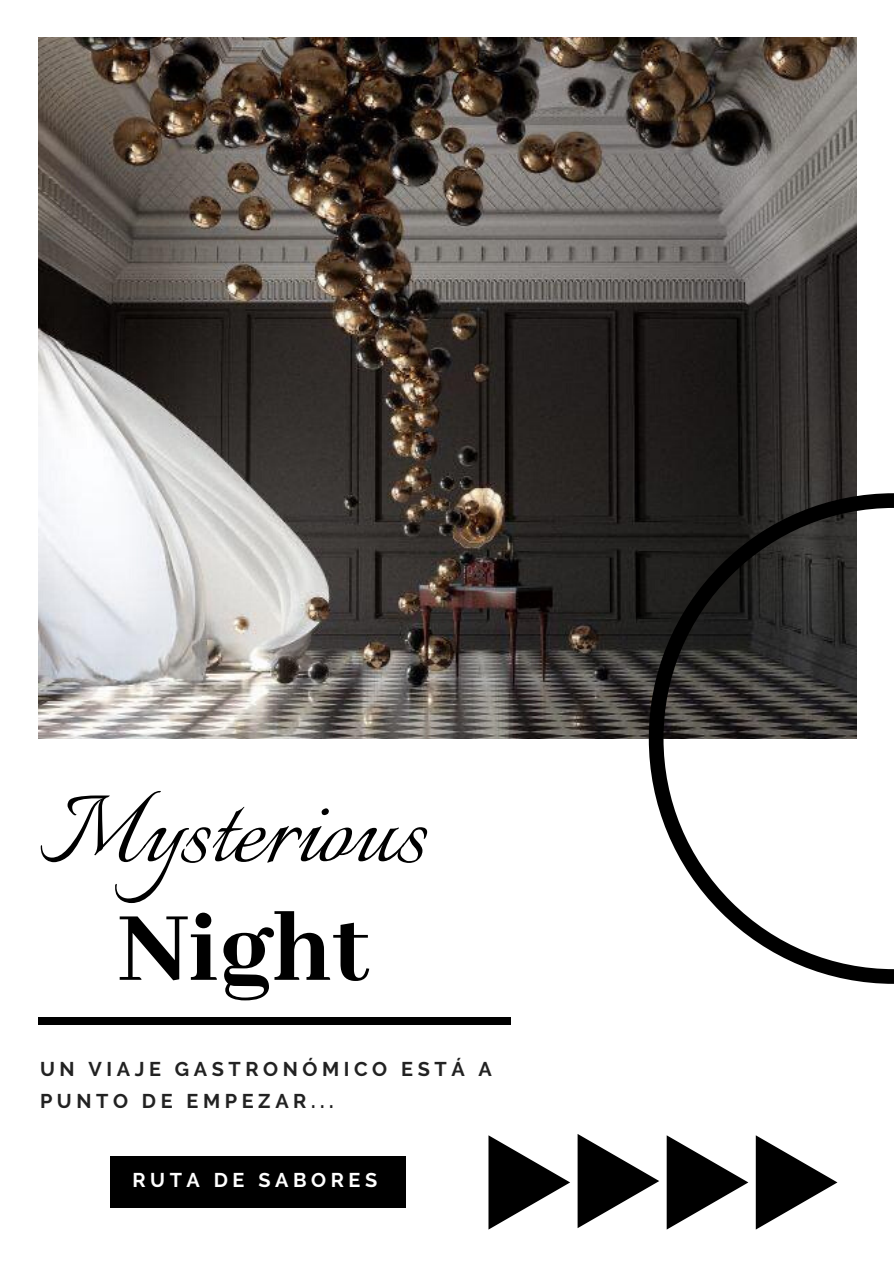
<style>
.page{position:relative;width:894px;height:1264px;background:#fff}
.page>*{position:absolute;margin:0;border:0;box-sizing:border-box;transform-origin:0 0}
.t1{font:120.15px "Italianno";color:#000}
.t2{font:800 108.15px "Abhaya Libre";color:#000}
.t3{font:700 19.8px/31.5px "Raleway";letter-spacing:.23em;color:#222}
.t4{font:700 19.8px "Raleway";letter-spacing:.23em;color:#fff}
</style>
<div class="page">
<img style="left:38px;top:38px;width:818px;height:700px">
<div style="left:110px;top:1156px;width:295px;height:52px;background:#000"></div>
<svg style="left:488px;top:1135px;width:82px;height:94px"></svg>
<svg style="left:577px;top:1134px;width:82px;height:94px"></svg>
<svg style="left:666px;top:1135px;width:82px;height:94px"></svg>
<svg style="left:755px;top:1135px;width:82px;height:94px"></svg>
<div style="left:38px;top:1017px;width:472px;height:8px;background:#000"></div>
<svg style="left:648px;top:493px;width:245px;height:490px"></svg>
<h1 class="t1" style="left:40px;top:764px;width:387px">Mysterious</h1>
<h2 class="t2" style="left:118px;top:889px;width:253px">Night</h2>
<p class="t3" style="left:40px;top:1053px;width:453px">UN VIAJE GASTRONÓMICO ESTÁ A<br>PUNTO DE EMPEZAR...</p>
<p class="t4" style="left:132px;top:1167px;width:246px">RUTA DE SABORES</p>
</div>
